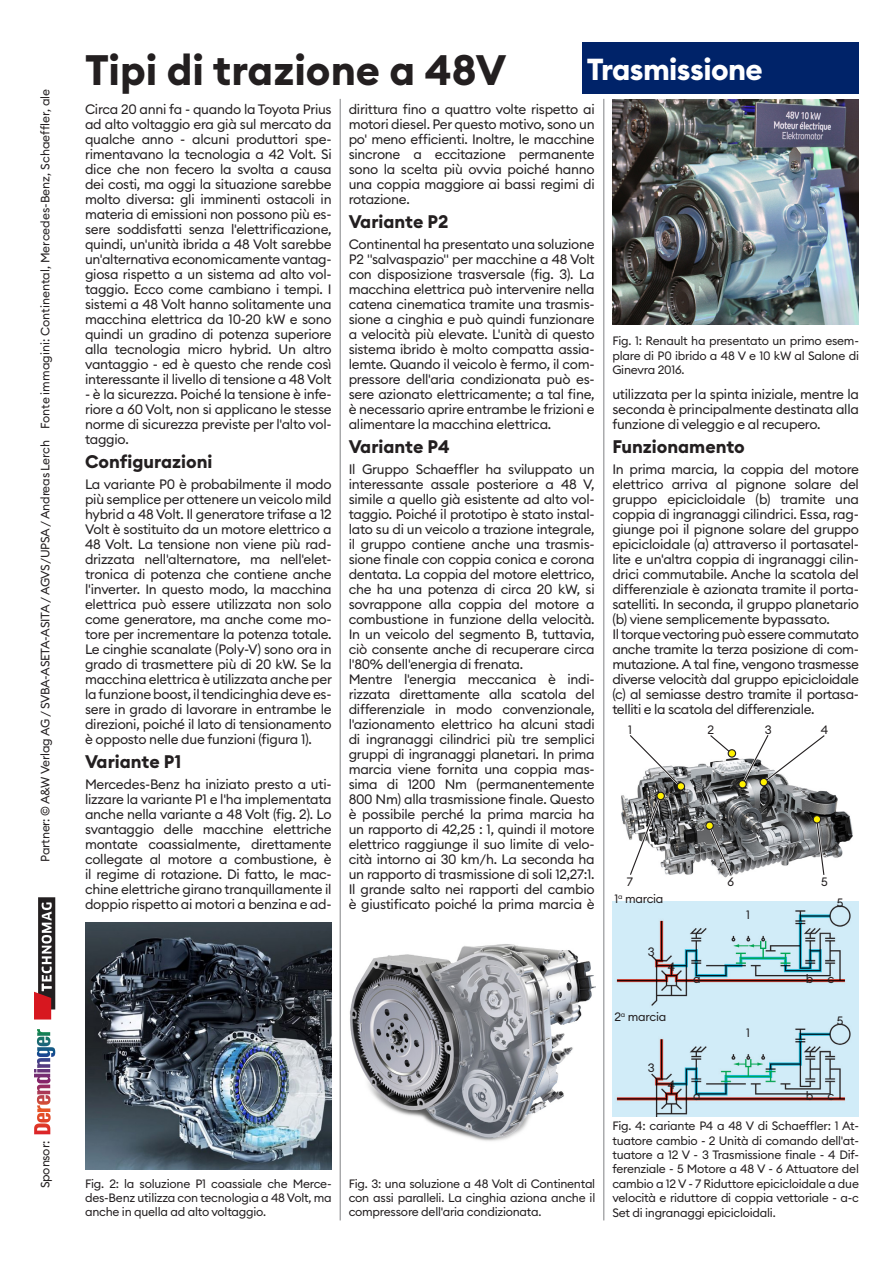
<style>
.page{position:relative;width:893px;height:1263px;background:#fff}
.page>*{position:absolute;margin:0;border:0;box-sizing:border-box;transform-origin:0 0}
.Projektschrift_Übers{font:700 42px "Euclid Circular B";color:#231f20}
.Kapitel-oben_rechts{font:700 30px "Euclid Circular B";letter-spacing:-.02em;color:#fff}
.Projektschrift_Unter{font:700 18px "Euclid Circular B";color:#231f20}
.Text{font:13.5px/15px "Euclid Circular B";letter-spacing:-.02em;color:#231f20;text-align:justify}
.Bildlegende__Bildbes{font:12px/14.4px "Euclid Circular B";letter-spacing:-.02em;color:#231f20;text-align:justify}
.Quellen{font:12px "Euclid Circular B";color:#231f20}
</style>
<div class="page">
<hr style="left:603px;top:99px;width:1px;height:1121px;background:#808285">
<hr style="left:340px;top:99px;width:1px;height:1121px;background:#808285">
<div style="left:38px;top:897px;width:17px;height:112px;background:#231f20"></div>
<svg style="left:34px;top:902px;width:18px;height:117px"></svg>
<svg style="left:37px;top:1029px;width:13px;height:17px"></svg>
<div style="left:583px;top:43px;width:276px;height:51px;background:#002369"></div>
<img style="left:349px;top:944px;width:246px;height:197px">
<img style="left:612px;top:99px;width:247px;height:225px">
<img style="left:621px;top:763px;width:232px;height:115px">
<img style="left:612px;top:901px;width:247px;height:215px">
<img style="left:85px;top:923px;width:247px;height:246px">
<svg style="left:627px;top:735px;width:57px;height:142px"></svg>
<div style="left:677px;top:783px;width:8px;height:7px;background:#fff101;border-radius:50%"></div>
<div style="left:677px;top:782px;width:8px;height:9px;border:1px solid #231f20;border-radius:50%"></div>
<div style="left:738px;top:780px;width:9px;height:8px;border:1px solid #231f20;border-radius:50%"></div>
<svg style="left:707px;top:735px;width:120px;height:52px"></svg>
<div style="left:760px;top:778px;width:7px;height:8px;background:#fff101;border-radius:50%"></div>
<div style="left:759px;top:778px;width:9px;height:8px;border:1px solid #231f20;border-radius:50%"></div>
<svg style="left:814px;top:817px;width:12px;height:60px"></svg>
<div style="left:813px;top:816px;width:8px;height:7px;background:#fff101;border-radius:50%"></div>
<div style="left:813px;top:815px;width:8px;height:8px;border:1px solid #231f20;border-radius:50%"></div>
<svg style="left:706px;top:823px;width:28px;height:54px"></svg>
<svg style="left:706px;top:822px;width:7px;height:7px"></svg>
<div style="left:705px;top:821px;width:9px;height:9px;border:1px solid #231f20;border-radius:50%"></div>
<p class="Quellen" style="left:37px;top:429px;width:342px;rotate:-90deg">Fonte immagini: Continental, Mercedes-Benz, Schaeffler, ale</p>
<p class="Bildlegende__Bildbes" style="left:38px;top:862px;width:423px;rotate:-90deg">Partner: © A&amp;W Verlag AG / SVBA-ASETA-ASITA / AGVS/UPSA / Andreas Lerch</p>
<p class="Bildlegende__Bildbes" style="left:38px;top:1188px;width:49px;rotate:-90deg">Sponsor:</p>
<p class="Projektschrift_Übers" style="left:85px;top:43px;width:423px">Tipi di trazione a 48V</p>
<p class="Kapitel-oben_rechts" style="left:587px;top:50px;width:178px">Trasmissione</p>
<p class="Text" style="left:85px;top:102px;width:248px">Circa 20 anni fa - quando la Toyota Prius ad alto voltaggio era già sul mercato da qualche anno - alcuni produttori spe&shy;rimentavano la tecnologia a 42 Volt. Si dice che non fecero la svolta a causa dei costi, ma oggi la situazione sarebbe molto diversa: gli imminenti ostacoli in materia di emissioni non possono più es&shy;sere soddisfatti senza l'elettrificazione, quindi, un'unità ibrida a 48 Volt sarebbe un'alternativa economicamente vantag&shy;giosa rispetto a un sistema ad alto vol&shy;taggio. Ecco come cambiano i tempi. I sistemi a 48 Volt hanno solitamente una macchina elettrica da 10-20 kW e sono quindi un gradino di potenza superiore alla tecnologia micro hybrid. Un altro vantaggio - ed è questo che rende così interessante il livello di tensione a 48 Volt</p>
<p class="Text" style="left:85px;top:387px;width:248px">- è la sicurezza. Poiché la tensione è infe&shy;riore a 60 Volt, non si applicano le stesse norme di sicurezza previste per l'alto vol&shy;taggio.</p>
<p class="Projektschrift_Unter" style="left:85px;top:450px;width:129px">Configurazioni</p>
<p class="Text" style="left:85px;top:477px;width:248px">La variante P0 è probabilmente il modo più semplice per ottenere un veicolo mild hybrid a 48 Volt. Il generatore trifase a 12<br>Volt è sostituito da un motore elettrico a 48 Volt. La tensione non viene più rad&shy;drizzata nell'alternatore, ma nell'elet&shy;tronica di potenza che contiene anche l'inverter. In questo modo, la macchina elettrica può essere utilizzata non solo come generatore, ma anche come mo&shy;tore per incrementare la potenza totale.<br>Le cinghie scanalate (Poly-V) sono ora in grado di trasmettere più di 20 kW. Se la macchina elettrica è utilizzata anche per la funzione boost, il tendicinghia deve es&shy;sere in grado di lavorare in entrambe le direzioni, poiché il lato di tensionamento è opposto nelle due funzioni (figura 1).</p>
<p class="Projektschrift_Unter" style="left:85px;top:750px;width:98px">Variante P1</p>
<p class="Text" style="left:85px;top:777px;width:248px">Mercedes-Benz ha iniziato presto a uti&shy;lizzare la variante P1 e l'ha implementata anche nella variante a 48 Volt (fig. 2). Lo svantaggio delle macchine elettriche montate coassialmente, direttamente collegate al motore a combustione, è il regime di rotazione. Di fatto, le mac&shy;chine elettriche girano tranquillamente il doppio rispetto ai motori a benzina e ad-</p>
<p class="Text" style="left:349px;top:102px;width:248px">dirittura fino a quattro volte rispetto ai motori diesel. Per questo motivo, sono un po' meno efficienti. Inoltre, le macchine sincrone a eccitazione permanente sono la scelta più ovvia poiché hanno una coppia maggiore ai bassi regimi di rotazione.</p>
<p class="Projektschrift_Unter" style="left:349px;top:210px;width:101px">Variante P2</p>
<p class="Text" style="left:349px;top:237px;width:248px">Continental ha presentato una soluzione P2 "salvaspazio" per macchine a 48 Volt con disposizione trasversale (fig. 3). La macchina elettrica può intervenire nella catena cinematica tramite una trasmis&shy;sione a cinghia e può quindi funzionare a velocità più elevate. L'unità di questo sistema ibrido è molto compatta assia&shy;lemte. Quando il veicolo è fermo, il com&shy;pressore dell'aria condizionata può es&shy;sere azionato elettricamente; a tal fine, è necessario aprire entrambe le frizioni e alimentare la macchina elettrica.</p>
<p class="Projektschrift_Unter" style="left:349px;top:435px;width:102px">Variante P4</p>
<p class="Text" style="left:349px;top:462px;width:248px">Il Gruppo Schaeffler ha sviluppato un interessante assale posteriore a 48 V, simile a quello già esistente ad alto vol&shy;taggio. Poiché il prototipo è stato instal&shy;lato su di un veicolo a trazione integrale, il gruppo contiene anche una trasmis&shy;sione finale con coppia conica e corona dentata. La coppia del motore elettrico, che ha una potenza di circa 20 kW, si sovrappone alla coppia del motore a combustione in funzione della velocità.<br>In un veicolo del segmento B, tuttavia, ciò consente anche di recuperare circa l'80% dell'energia di frenata.</p>
<p class="Text" style="left:349px;top:672px;width:248px">Mentre l'energia meccanica è indi&shy;rizzata direttamente alla scatola del differenziale in modo convenzionale, l'azionamento elettrico ha alcuni stadi di ingranaggi cilindrici più tre semplici gruppi di ingranaggi planetari. In prima marcia viene fornita una coppia mas&shy;sima di 1200 Nm (permanentemente 800 Nm) alla trasmissione finale. Questo è possibile perché la prima marcia ha un rapporto di 42,25 : 1, quindi il motore elettrico raggiunge il suo limite di velo&shy;cità intorno ai 30 km/h. La seconda ha un rapporto di trasmissione di soli 12,27:1.<br>Il grande salto nei rapporti del cambio è giustificato poiché la prima marcia è</p>
<p class="Bildlegende__Bildbes" style="left:85px;top:1176px;width:248px">Fig. 2: la soluzione P1 coassiale che Merce&shy;des-Benz utilizza con tecnologia a 48 Volt, ma anche in quella ad alto voltaggio.</p>
<p class="Bildlegende__Bildbes" style="left:349px;top:1176px;width:248px">Fig. 3: una soluzione a 48 Volt di Continental con assi paralleli. La cinghia aziona anche il compressore dell'aria condizionata.</p>
<p class="Bildlegende__Bildbes" style="left:612px;top:334px;width:248px">Fig. 1: Renault ha presentato un primo esem&shy;plare di P0 ibrido a 48 V e 10 kW al Salone di Ginevra 2016.</p>
<p class="Text" style="left:612px;top:387px;width:248px">utilizzata per la spinta iniziale, mentre la seconda è principalmente destinata alla funzione di veleggio e al recupero.</p>
<p class="Projektschrift_Unter" style="left:612px;top:435px;width:134px">Funzionamento</p>
<p class="Text" style="left:612px;top:462px;width:248px">In prima marcia, la coppia del motore elettrico arriva al pignone solare del gruppo epicicloidale (b) tramite una coppia di ingranaggi cilindrici. Essa, rag&shy;giunge poi il pignone solare del gruppo epicicloidale (a) attraverso il portasatel&shy;lite e un'altra coppia di ingranaggi cilin&shy;drici commutabile. Anche la scatola del differenziale è azionata tramite il porta&shy;satelliti. In seconda, il gruppo planetario (b) viene semplicemente bypassato.</p>
<p class="Text" style="left:612px;top:627px;width:248px">Il torque vectoring può essere commutato anche tramite la terza posizione di com&shy;mutazione. A tal fine, vengono trasmesse diverse velocità dal gruppo epicicloidale (c) al semiasse destro tramite il portasa&shy;telliti e la scatola del differenziale.</p>
<p class="Bildlegende__Bildbes" style="left:628px;top:722px;width:5px">1</p>
<p class="Bildlegende__Bildbes" style="left:707px;top:722px;width:8px">2</p>
<p class="Bildlegende__Bildbes" style="left:765px;top:722px;width:8px">3</p>
<p class="Bildlegende__Bildbes" style="left:821px;top:722px;width:9px">4</p>
<p class="Bildlegende__Bildbes" style="left:627px;top:874px;width:8px">7</p>
<p class="Bildlegende__Bildbes" style="left:728px;top:874px;width:8px">6</p>
<p class="Bildlegende__Bildbes" style="left:614px;top:891px;width:51px">1<sup>a</sup> marcia</p>
<p class="Bildlegende__Bildbes" style="left:648px;top:945px;width:8px">3</p>
<p class="Bildlegende__Bildbes" style="left:668px;top:960px;width:9px">4</p>
<p class="Bildlegende__Bildbes" style="left:614px;top:1009px;width:53px">2<sup>a</sup> marcia</p>
<p class="Bildlegende__Bildbes" style="left:648px;top:1060px;width:8px">3</p>
<p class="Bildlegende__Bildbes" style="left:668px;top:1078px;width:9px">4</p>
<p class="Bildlegende__Bildbes" style="left:693px;top:971px;width:9px">a</p>
<p class="Bildlegende__Bildbes" style="left:693px;top:1088px;width:9px">a</p>
<p class="Bildlegende__Bildbes" style="left:746px;top:907px;width:5px">1</p>
<p class="Bildlegende__Bildbes" style="left:746px;top:1025px;width:5px">1</p>
<p class="Bildlegende__Bildbes" style="left:821px;top:874px;width:8px">5</p>
<p class="Bildlegende__Bildbes" style="left:837px;top:896px;width:8px">5</p>
<p class="Bildlegende__Bildbes" style="left:806px;top:971px;width:9px">b</p>
<p class="Bildlegende__Bildbes" style="left:827px;top:971px;width:8px">c</p>
<p class="Bildlegende__Bildbes" style="left:837px;top:1014px;width:8px">5</p>
<p class="Bildlegende__Bildbes" style="left:806px;top:1088px;width:9px">b</p>
<p class="Bildlegende__Bildbes" style="left:827px;top:1088px;width:8px">c</p>
<p class="Bildlegende__Bildbes" style="left:612px;top:1118px;width:248px">Fig. 4: cariante P4 a 48 V di Schaeffler: 1 At&shy;tuatore cambio - 2 Unità di comando dell'at&shy;tuatore a 12 V - 3 Trasmissione finale - 4 Dif&shy;ferenziale - 5 Motore a 48 V - 6 Attuatore del cambio a 12 V - 7 Riduttore epicicloidale a due velocità e riduttore di coppia vettoriale - a-c Set di ingranaggi epicicloidali.</p>
</div>
